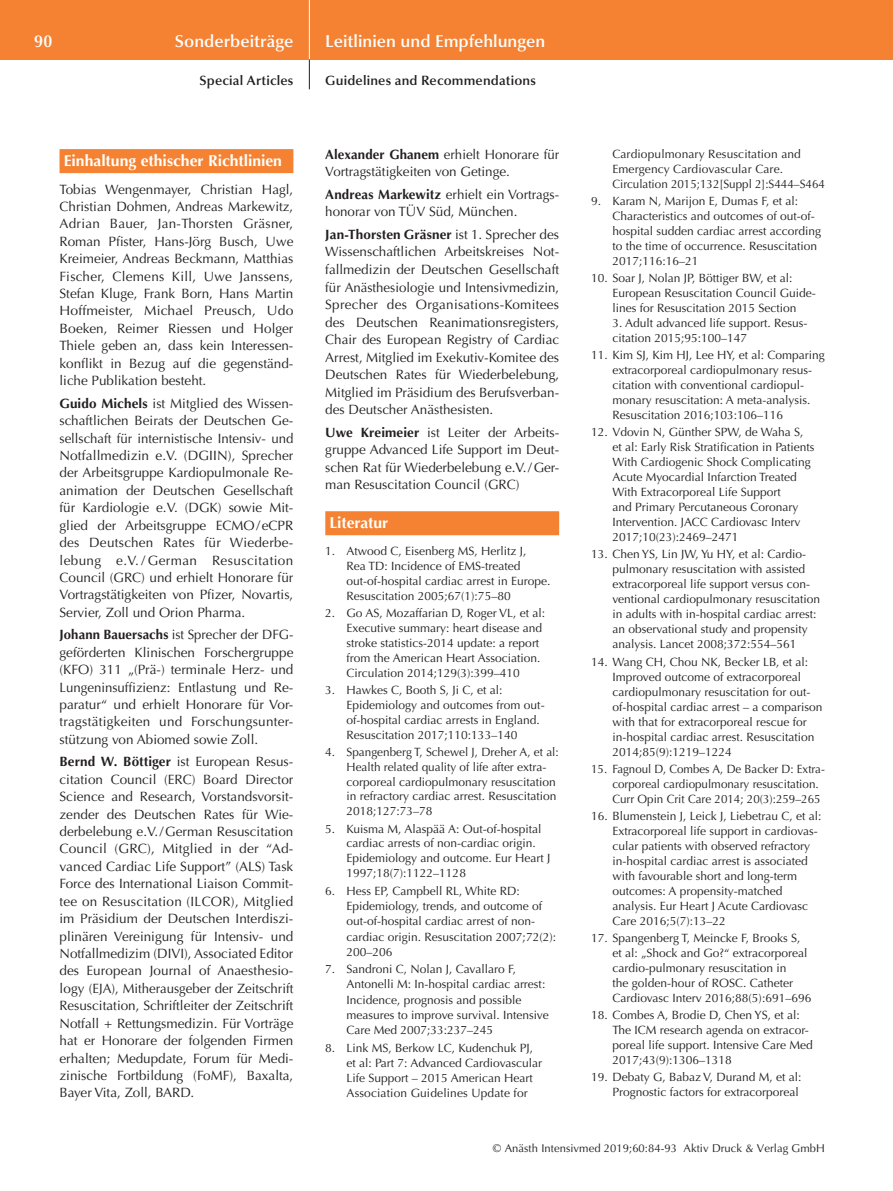
<style>
.page{position:relative;width:893px;height:1191px;background:#fff}
.page>*{position:absolute;margin:0;border:0;box-sizing:border-box;transform-origin:0 0}
.t1{font:600 17.25px "Optima";color:#fff}
.t2{font:700 15.75px "Optima";color:#fff}
.t3{font:13.5px/17.4px "Optima";color:#231f20;text-align:justify}
.t4{font:600 13.5px "Optima";letter-spacing:.01em;color:#231f20}
.t5{font:12px/15px "Optima";color:#231f20}
.t6{font:11.25px "Optima";letter-spacing:.005em;color:#231f20}
.s1{font-weight:700}
</style>
<div class="page">
<div style="left:0;top:0;width:893px;height:60px;background:#f48232"></div>
<hr style="left:309px;top:0;width:1px;height:60px;background:#fff">
<svg style="left:309px;top:60px;width:1px;height:29px"></svg>
<div style="left:60px;top:149px;width:233px;height:24px;background:#f48232"></div>
<div style="left:325px;top:511px;width:234px;height:24px;background:#f48232"></div>
<h1 class="t1" style="left:34px;top:31px;width:20px">90</h1>
<h1 class="t1" style="left:175px;top:31px;width:120px">Sonderbeiträge</h1>
<p class="t4" style="left:199px;top:73px;width:95px">Special Articles</p>
<h2 class="t2" style="left:64px;top:152px;width:220px">Einhaltung ethischer Richtlinien</h2>
<p class="t3" style="left:60px;top:180px;width:235px">Tobias Wengenmayer, Christian Hagl, Christian Dohmen, Andreas Markewitz, Adrian Bauer, Jan-Thorsten Gräsner, Roman Pfister, Hans-Jörg Busch, Uwe Kreimeier, Andreas Beckmann, Matthias Fischer, Clemens Kill, Uwe Janssens, Stefan Kluge, Frank Born, Hans Martin Hoffmeister, Michael Preusch, Udo Boeken, Reimer Riessen und Holger Thiele geben an, dass kein Interessen&shy;konflikt in Bezug auf die gegenständ&shy;liche Publikation besteht.</p>
<p class="t3" style="left:60px;top:394px;width:235px"><span class="s1">Guido Michels</span> ist Mitglied des Wissen&shy;schaftlichen Beirats der Deutschen Ge&shy;sellschaft für internistische Intensiv- und Notfallmedizin e.V. (DGIIN), Sprecher der Arbeitsgruppe Kardiopulmonale Re&shy;animation der Deutschen Gesellschaft für Kardiologie e.V. (DGK) sowie Mit&shy;glied der Arbeitsgruppe ECMO/eCPR des Deutschen Rates für Wiederbe&shy;lebung e.V. / German Resuscitation Council (GRC) und erhielt Honorare für Vortragstätigkeiten von Pfizer, Novartis, Servier, Zoll und Orion Pharma.</p>
<p class="t3" style="left:60px;top:626px;width:235px;text-align:left"><span class="s1">Johann Bauersachs</span> ist Sprecher der DFG&shy;geförderten Klinischen Forschergruppe (KFO) 311 „(Prä-) terminale Herz- und Lungeninsuffizienz: Entlastung und Re-- paratur“ und erhielt Honorare für Vor&shy;tragstätigkeiten und Forschungsunter&shy;stützung von Abiomed sowie Zoll.</p>
<p class="t3" style="left:60px;top:753px;width:235px"><span class="s1">Bernd W. Böttiger</span> ist European Resus&shy;citation Council (ERC) Board Director Science and Research, Vorstandsvorsit&shy;zender des Deutschen Rates für Wie&shy;derbelebung e.V./German Resuscitation Council (GRC), Mitglied in der “Ad&shy;vanced Cardiac Life Support” (ALS) Task Force des International Liaison Commit&shy;tee on Resuscitation (ILCOR), Mitglied im Präsidium der Deutschen Interdiszi&shy;plinären Vereinigung für Intensiv- und Notfallmedizim (DIVI), Associated Editor des European Journal of Anaesthesio&shy;logy (EJA), Mitherausgeber der Zeitschrift Resuscitation, Schriftleiter der Zeitschrift Notfall + Rettungsmedizin. Für Vorträge hat er Honorare der folgenden Firmen erhalten; Medupdate, Forum für Medi&shy;zinische Fortbildung (FoMF), Baxalta, Bayer Vita, Zoll, BARD.</p>
<h1 class="t1" style="left:325px;top:31px;width:222px">Leitlinien und Empfehlungen</h1>
<p class="t4" style="left:325px;top:73px;width:212px">Guidelines and Recommendations</p>
<p class="t3" style="left:325px;top:146px;width:235px"><span class="s1">Alexander Ghanem</span> erhielt Honorare für<br>Vortragstätigkeiten von Getinge.</p>
<p class="t3" style="left:325px;top:186px;width:235px"><span class="s1">Andreas Markewitz</span> erhielt ein Vortrags&shy;honorar von TÜV Süd, München.</p>
<p class="t3" style="left:325px;top:226px;width:235px"><span class="s1">Jan-Thorsten Gräsner</span> ist 1. Sprecher des Wissenschaftlichen Arbeitskreises Not&shy;fallmedizin der Deutschen Gesellschaft für Anästhesiologie und Intensivmedizin, Sprecher des Organisations-Komitees des Deutschen Reanimationsregisters, Chair des European Registry of Cardiac Arrest, Mitglied im Exekutiv-Komitee des Deutschen Rates für Wiederbelebung, Mitglied im Präsidium des Berufsverban&shy;des Deutscher Anästhesisten.</p>
<p class="t3" style="left:325px;top:423px;width:235px"><span class="s1">Uwe Kreimeier</span> ist Leiter der Arbeits&shy;gruppe Advanced Life Support im Deut&shy;schen Rat für Wiederbelebung e.V./Ger&shy;man Resuscitation Council (GRC)</p>
<h2 class="t2" style="left:330px;top:514px;width:60px">Literatur</h2>
<p class="t5" style="left:347px;top:543px;width:206px;text-indent:-21px">1. Atwood C, Eisenberg MS, Herlitz J,<br>Rea TD: Incidence of EMS-treated out-of-hospital cardiac arrest in Europe.<br>Resuscitation 2005;67(1):75–80</p>
<p class="t5" style="left:347px;top:605px;width:200px;text-indent:-21px">2. Go AS, Mozaffarian D, Roger VL, et al:<br>Executive summary: heart disease and stroke statistics-2014 update: a report from the American Heart Association.<br>Circulation 2014;129(3):399–410</p>
<p class="t5" style="left:347px;top:682px;width:200px;text-indent:-21px">3. Hawkes C, Booth S, Ji C, et al:<br>Epidemiology and outcomes from out&shy;of-hospital cardiac arrests in England.<br>Resuscitation 2017;110:133–140</p>
<p class="t5" style="left:347px;top:744px;width:214px;text-indent:-21px">4. Spangenberg T, Schewel J, Dreher A, et al:<br>Health related quality of life after extra&shy;corporeal cardiopulmonary resuscitation in refractory cardiac arrest. Resuscitation 2018;127:73–78</p>
<p class="t5" style="left:347px;top:821px;width:206px;text-indent:-21px">5. Kuisma M, Alaspää A: Out-of-hospital cardiac arrests of non-cardiac origin.<br>Epidemiology and outcome. Eur Heart J 1997;18(7):1122–1128</p>
<p class="t5" style="left:347px;top:883px;width:211px;text-indent:-21px">6. Hess EP, Campbell RL, White RD:<br>Epidemiology, trends, and outcome of out-of-hospital cardiac arrest of non&shy;cardiac origin. Resuscitation 2007;72(2):<br>200–206</p>
<p class="t5" style="left:347px;top:961px;width:204px;text-indent:-21px">7. Sandroni C, Nolan J, Cavallaro F, Antonelli M: In‑hospital cardiac arrest:<br>Incidence, prognosis and possible measures to improve survival. Intensive Care Med 2007;33:237–245</p>
<p class="t5" style="left:347px;top:1040px;width:197px;text-indent:-21px">8. Link MS, Berkow LC, Kudenchuk PJ, et al: Part 7: Advanced Cardiovascular Life Support – 2015 American Heart Association Guidelines Update for</p>
<p class="t5" style="left:612px;top:146px;width:214px">Cardiopulmonary Resuscitation and<br>Emergency Cardiovascular Care.<br>Circulation 2015;132[Suppl 2]:S444–S464</p>
<p class="t5" style="left:612px;top:193px;width:210px;text-indent:-21px">9. Karam N, Marijon E, Dumas F, et al:<br>Characteristics and outcomes of out-of&shy;hospital sudden cardiac arrest according to the time of occurrence. Resuscitation 2017;116:16–21</p>
<p class="t5" style="left:612px;top:270px;width:204px;text-indent:-21px">10. Soar J, Nolan JP, Böttiger BW, et al:<br>European Resuscitation Council Guide&shy;lines for Resuscitation 2015 Section</p>
<p class="t5" style="left:612px;top:315px;width:196px">3. Adult advanced life support. Resus&shy;citation 2015;95:100–147</p>
<p class="t5" style="left:612px;top:348px;width:214px;text-indent:-21px">11. Kim SJ, Kim HJ, Lee HY, et al: Comparing extracorporeal cardiopulmonary resus&shy;citation with conventional cardiopul&shy;monary resuscitation: A meta-analysis.<br>Resuscitation 2016;103:106–116</p>
<p class="t5" style="left:612px;top:425px;width:204px;text-indent:-21px">12. Vdovin N, Günther SPW, de Waha S, et al: Early Risk Stratification in Patients With Cardiogenic Shock Complicating Acute Myocardial Infarction Treated With Extracorporeal Life Support<br>and Primary Percutaneous Coronary Intervention. JACC Cardiovasc Interv 2017;10(23):2469–2471</p>
<p class="t5" style="left:612px;top:547px;width:209px;text-indent:-21px">13. Chen YS, Lin JW, Yu HY, et al: Cardio&shy;pulmonary resuscitation with assisted extracorporeal life support versus con&shy;ventional cardiopulmonary resuscitation in adults with in-hospital cardiac arrest: an observational study and propensity analysis. Lancet 2008;372:554–561</p>
<p class="t5" style="left:612px;top:654px;width:212px;text-indent:-21px">14. Wang CH, Chou NK, Becker LB, et al:<br>Improved outcome of extracorporeal cardiopulmonary resuscitation for out&shy;of-hospital cardiac arrest – a comparison with that for extracorporeal rescue for in-hospital cardiac arrest. Resuscitation 2014;85(9):1219–1224</p>
<p class="t5" style="left:612px;top:761px;width:213px;text-indent:-21px">15. Fagnoul D, Combes A, De Backer D: Extra&shy;corporeal cardiopulmonary resuscitation.<br>Curr Opin Crit Care 2014; 20(3):259–265</p>
<p class="t5" style="left:612px;top:808px;width:211px;text-indent:-21px">16. Blumenstein J, Leick J, Liebetrau C, et al:<br>Extracorporeal life support in cardiovas&shy;cular patients with observed refractory in-hospital cardiac arrest is associated with favourable short and long-term outcomes: A propensity-matched analysis. Eur Heart J Acute Cardiovasc Care 2016;5(7):13–22</p>
<p class="t5" style="left:612px;top:930px;width:201px;text-indent:-21px">17. Spangenberg T, Meincke F, Brooks S, et al: „Shock and Go?“ extracorporeal cardio-pulmonary resuscitation in<br>the golden-hour of ROSC. Catheter Cardiovasc Interv 2016;88(5):691–696</p>
<p class="t5" style="left:612px;top:1007px;width:202px;text-indent:-21px">18. Combes A, Brodie D, Chen YS, et al:<br>The ICM research agenda on extracor&shy;poreal life support. Intensive Care Med 2017;43(9):1306–1318</p>
<p class="t5" style="left:591px;top:1070px;width:212px;text-align:right">19. Debaty G, Babaz V, Durand M, et al:<br>Prognostic factors for extracorporeal</p>
<p class="t6" style="left:493px;top:1142px;width:333px">© Anästh Intensivmed 2019;60:84-93 Aktiv Druck &amp; Verlag GmbH</p>
</div>
